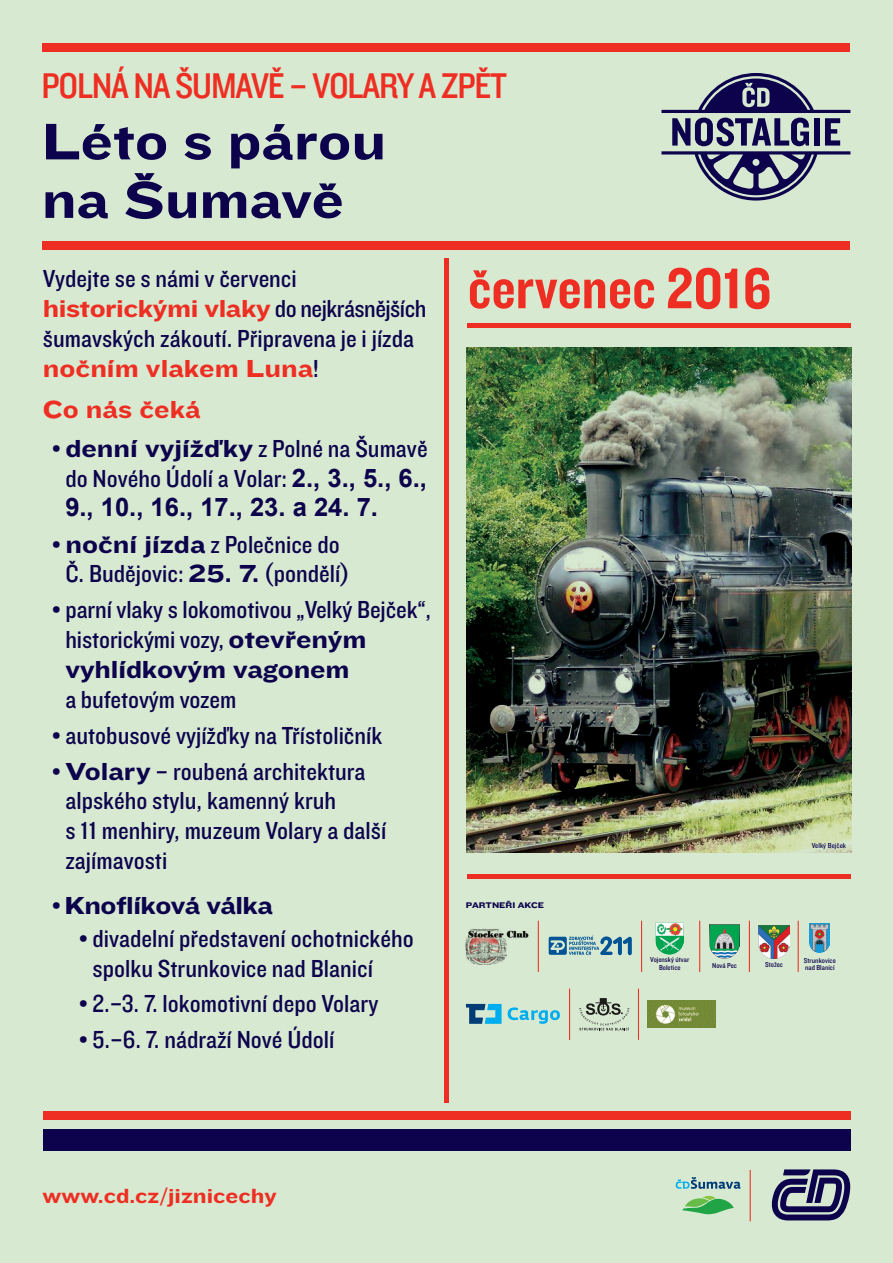
<style>
.page{position:relative;width:893px;height:1263px;background:#d8e9d2}
.page>*{position:absolute;margin:0;border:0;box-sizing:border-box;transform-origin:0 0}
.headline_2{font:59.4px "Knockoutfifty CZ";color:#ee2e22}
.t1{font:700 53.25px/58.5px "Knockout Heavyweight CZ";color:#0c034c}
.t2{font:37.05px "Knockoutthirty CZ";letter-spacing:-.035em;color:#ee2e22}
.t3{font:25.5px/29.8px "Knockoutthirty CZ";color:#0c034c}
.t4{font:700 25.5px/29.7px "Arial";color:#0c034c;text-align:justify}
.t5{font:700 25.5px "Knockout Heavyweight CZ";letter-spacing:-.02em;color:#0c034c}
.t6{font:700 25.5px "Knockout Heavyweight CZ";color:#ee2e22}
.t7{font:700 21.3px "Knockout Heavyweight CZ";color:#ee2e22}
.t8{font:700 8.55px "Knockout Heavyweight CZ";color:#0c034c}
.t9{font:7.5px/7.5px "Knockoutthirty CZ";color:#0c034c;text-align:center}
.s1{font-family:"Knockout Heavyweight CZ";font-weight:700;color:#ee2e22}
.s2{font-family:"Knockoutthirty CZ";font-weight:400}
.s3{font-family:"Knockout Heavyweight CZ"}
.s4{font-family:"Knockout Heavyweight CZ";font-weight:700}
</style>
<div class="page">
<div style="left:43px;top:43px;width:807px;height:8px;background:#ee2e22"></div>
<svg style="left:661px;top:73px;width:189px;height:128px"></svg>
<div style="left:43px;top:1129px;width:807px;height:21px;background:#0c034c"></div>
<div style="left:43px;top:1111px;width:807px;height:9px;background:#ee2e22"></div>
<svg style="left:772px;top:1169px;width:78px;height:51px"></svg>
<div style="left:43px;top:241px;width:807px;height:9px;background:#ee2e22"></div>
<hr style="left:444px;top:259px;width:4px;height:844px;background:#ee2e22">
<hr style="left:467px;top:323px;width:383px;height:4px;background:#ee2e22">
<hr style="left:750px;top:1170px;width:1px;height:51px;background:#ee2e22">
<svg style="left:676px;top:1177px;width:64px;height:37px"></svg>
<img style="left:467px;top:348px;width:384px;height:505px">
<hr style="left:467px;top:874px;width:383px;height:4px;background:#ee2e22">
<hr style="left:641px;top:921px;width:1px;height:51px;background:#ee2e22">
<hr style="left:569px;top:988px;width:1px;height:52px;background:#ee2e22">
<hr style="left:749px;top:921px;width:1px;height:51px;background:#ee2e22">
<hr style="left:699px;top:921px;width:1px;height:51px;background:#ee2e22">
<hr style="left:538px;top:921px;width:1px;height:51px;background:#ee2e22">
<img style="left:466px;top:928px;width:63px;height:36px">
<svg style="left:466px;top:1004px;width:36px;height:20px"></svg>
<svg style="left:508px;top:1007px;width:52px;height:17px"></svg>
<svg style="left:549px;top:935px;width:83px;height:20px"></svg>
<img style="left:656px;top:923px;width:28px;height:31px">
<img style="left:709px;top:924px;width:31px;height:34px">
<img style="left:647px;top:1000px;width:69px;height:28px">
<hr style="left:638px;top:988px;width:1px;height:52px;background:#ee2e22">
<hr style="left:798px;top:921px;width:1px;height:51px;background:#ee2e22">
<img style="left:759px;top:925px;width:30px;height:34px">
<svg style="left:579px;top:998px;width:50px;height:32px"></svg>
<img style="left:810px;top:924px;width:20px;height:28px">
<p class="t2" style="left:42px;top:61px;width:467px">POLNÁ NA ŠUMAVĚ – VOLARY A ZPĚT</p>
<p class="t1" style="left:42px;top:112px;width:346px">Léto s párou na Šumavě</p>
<p class="t3" style="left:43px;top:263px;width:385px">Vydejte se s námi v červenci <span class="s1">historickými vlaky</span> do nejkrásnějších šumavských zákoutí. Připravena je i jízda <span class="s1">nočním vlakem Luna</span>!</p>
<p class="t6" style="left:43px;top:395px;width:159px">Co nás čeká</p>
<p class="t4" style="left:65px;top:434px;width:364px;text-indent:-13px"><span class="s2">•</span> <span class="s3">denní vyjížďky</span> <span class="s2">z Polné na Šumavě do Nového Údolí a Volar:</span> 2., 3., 5., 6., 9., 10., 16., 17., 23. a 24. 7.</p>
<p class="t3" style="left:52px;top:528px;width:299px;text-align:center">• <span class="s4">noční jízda</span> z Polečnice do<br>Č. Budějovic: <span class="s4">25. 7.</span> (pondělí)</p>
<p class="t3" style="left:65px;top:594px;width:367px;text-indent:-13px">• parní vlaky s lokomotivou „Velký Bejček“, historickými vozy, <span class="s4">otevřeným vyhlídkovým vagonem<br></span>a bufetovým vozem</p>
<p class="t3" style="left:52px;top:719px;width:332px">• autobusové vyjížďky na Třístoličník</p>
<p class="t3" style="left:65px;top:755px;width:322px;text-indent:-13px">• <span class="s4">Volary</span> – roubená architektura alpského stylu, kamenný kruh<br>s 11 menhiry, muzeum Volary a další zajímavosti</p>
<p class="t5" style="left:52px;top:890px;width:223px"><span class="s2">•</span> Knoflíková válka</p>
<p class="t3" style="left:93px;top:922px;width:323px;text-indent:-13px">• divadelní představení ochotnického spolku Strunkovice nad Blanicí</p>
<p class="t3" style="left:79px;top:988px;width:301px">• 2.–3. 7. lokomotivní depo Volary</p>
<p class="t3" style="left:79px;top:1024px;width:257px">• 5.–6. 7. nádraží Nové Údolí</p>
<p class="headline_2" style="left:468px;top:251px;width:305px">červenec 2016</p>
<p class="t8" style="left:466px;top:900px;width:80px">PARTNEŘI AKCE</p>
<p class="t9" style="left:812px;top:841px;width:36px">Velký Bejček</p>
<p class="t9" style="left:650px;top:956px;width:40px">Vojenský útvar<br>Boletice</p>
<p class="t9" style="left:712px;top:962px;width:26px">Nová Pec</p>
<p class="t9" style="left:765px;top:961px;width:19px">Stožec</p>
<p class="t9" style="left:804px;top:956px;width:33px;text-align:left">Strunkovice nad Blanicí</p>
<p class="t7" style="left:42px;top:1183px;width:236px">www.cd.cz/jiznicechy</p>
</div>
